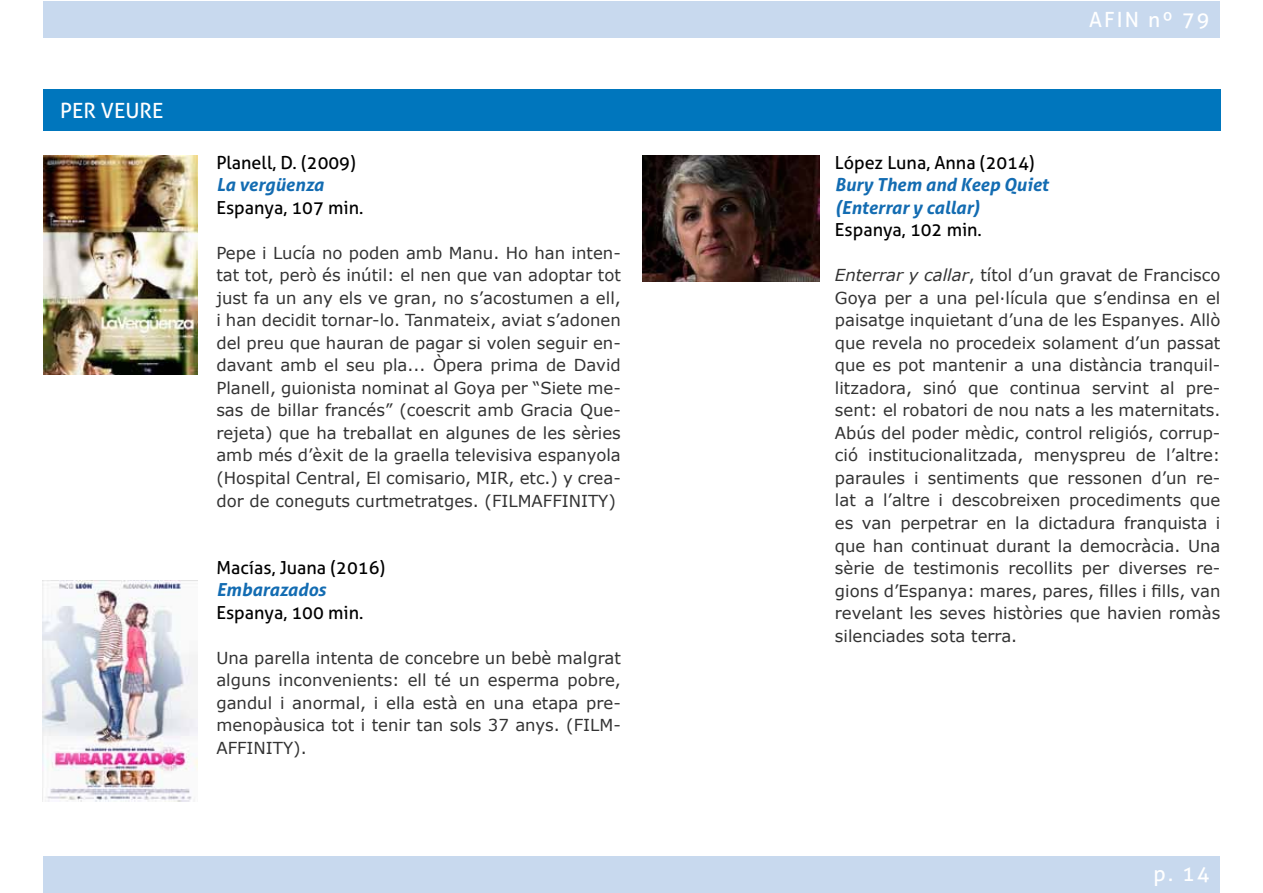
<style>
.page{position:relative;width:1263px;height:893px;background:#fff}
.page>*{position:absolute;margin:0;border:0;box-sizing:border-box;transform-origin:0 0}
.t1{font:21px "Aller";letter-spacing:.05em;color:#fff}
.t2{font:21px "Aller";color:#fff}
.t3{font:18px "Aller";color:#000}
.t4{font:italic 700 18px/22.5px "Aller";color:#136cb2}
.t5{font:16.5px/22.5px "Verdana";color:#333;text-align:justify}
.s1{font-style:italic}
</style>
<div class="page">
<div style="left:43px;top:1px;width:1177px;height:37px;background:#c8d9ee"></div>
<div style="left:43px;top:856px;width:1177px;height:37px;background:#c8d9ee"></div>
<div style="left:43px;top:89px;width:1177px;height:42px;background:#0076bd"></div>
<img style="left:43px;top:156px;width:154px;height:218px">
<img style="left:43px;top:581px;width:154px;height:221px">
<img style="left:642px;top:156px;width:177px;height:125px">
<p class="t2" style="left:60px;top:98px;width:105px">PER VEURE</p>
<p class="t3" style="left:216px;top:152px;width:141px">Planell, D. (2009)</p>
<p class="t4" style="left:216px;top:174px;width:109px">La vergüenza</p>
<p class="t3" style="left:216px;top:197px;width:149px">Espanya, 107 min.</p>
<p class="t5" style="left:216px;top:241px;width:406px">Pepe i Lucía no poden amb Manu. Ho han inten&shy;tat tot, però és inútil: el nen que van adoptar tot just fa un any els ve gran, no s’acostumen a ell, i han decidit tornar-lo. Tanmateix, aviat s’adonen del preu que hauran de pagar si volen seguir en&shy;davant amb el seu pla... Òpera prima de David Planell, guionista nominat al Goya per “Siete me&shy;sas de billar francés” (coescrit amb Gracia Que&shy;rejeta) que ha treballat en algunes de les sèries amb més d’èxit de la graella televisiva espanyola (Hospital Central, El comisario, MIR, etc.) y crea&shy;dor de coneguts curtmetratges. (FILMAFFINITY)</p>
<p class="t3" style="left:216px;top:557px;width:170px">Macías, Juana (2016)</p>
<p class="t4" style="left:216px;top:579px;width:111px">Embarazados</p>
<p class="t3" style="left:216px;top:602px;width:149px">Espanya, 100 min.</p>
<p class="t5" style="left:216px;top:646px;width:406px">Una parella intenta de concebre un bebè malgrat alguns inconvenients: ell té un esperma pobre, gandul i anormal, i ella està en una etapa pre&shy;menopàusica tot i tenir tan sols 37 anys. (FILM-AFFINITY).</p>
<p class="t1" style="left:1089px;top:7px;width:122px">AFIN nº 79</p>
<p class="t3" style="left:835px;top:152px;width:201px">López Luna, Anna (2014)</p>
<p class="t4" style="left:835px;top:174px;width:215px">Bury Them and Keep Quiet (Enterrar y callar)</p>
<p class="t3" style="left:835px;top:219px;width:149px">Espanya, 102 min.</p>
<p class="t5" style="left:835px;top:264px;width:387px;text-align:left"><span class="s1">Enterrar y callar</span>, títol d’un gravat de Francisco Goya per a una pel·lícula que s’endinsa en el paisatge inquietant d’una de les Espanyes. Allò que revela no procedeix solament d’un passat que es pot mantenir a una distància tranquil· litzadora, sinó que continua servint al pre&shy;sent: el robatori de nou nats a les maternitats.<br>Abús del poder mèdic, control religiós, corrup&shy;ció institucionalitzada, menyspreu de l’altre: paraules i sentiments que ressonen d’un re&shy;lat a l’altre i descobreixen procediments que es van perpetrar en la dictadura franquista i que han continuat durant la democràcia. Una sèrie de testimonis recollits per diverses re&shy;gions d’Espanya: mares, pares, filles i fills, van revelant les seves històries que havien romàs silenciades sota terra.</p>
<p class="t1" style="left:1153px;top:861px;width:57px">p. 14</p>
</div>
